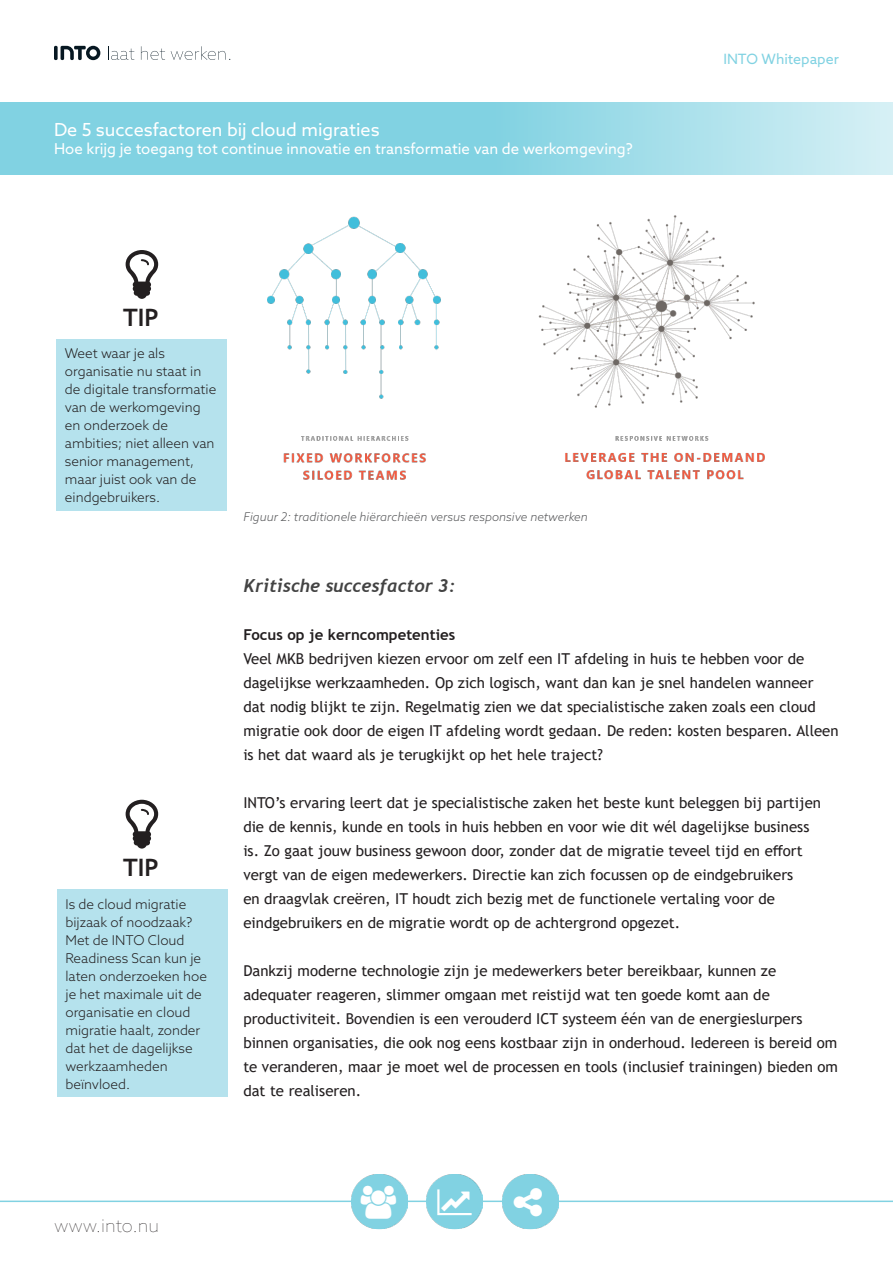
<style>
.page{position:relative;width:893px;height:1263px;background:#fff}
.page>*{position:absolute;margin:0;border:0;box-sizing:border-box;transform-origin:0 0}
.t1{font:700 24px "Trebuchet MS";color:#231f20}
.t2{font:18px "Azo Sans";color:#fff}
.t3{font:italic 700 18px "Trebuchet";color:#434343}
.t4{font:100 18px "Azo Sans";color:#231f20}
.t5{font:15px/24px "Trebuchet MS";color:#231f20}
.t6{font:15px "Azo Sans";color:#fff}
.t7{font:700 15px "Trebuchet MS";color:#231f20}
.t8{font:14.25px "Azo Sans";color:#81d2e2}
.t9{font:300 13.5px/18px "Azo Sans";color:#231f20}
.t10{font:italic 300 12px "Azo Sans";color:#57585a}
</style>
<div class="page">
<svg style="left:108px;top:46px;width:26px;height:14px"></svg>
<svg style="left:141px;top:46px;width:24px;height:14px"></svg>
<svg style="left:171px;top:46px;width:59px;height:14px"></svg>
<svg style="left:54px;top:46px;width:4px;height:14px"></svg>
<svg style="left:61px;top:46px;width:39px;height:14px"></svg>
<hr style="left:0;top:1200px;width:353px;height:2px;background:#81d2e2">
<hr style="left:558px;top:1200px;width:335px;height:2px;background:#81d2e2">
<hr style="left:476px;top:1200px;width:35px;height:2px;background:#81d2e2">
<hr style="left:400px;top:1200px;width:34px;height:2px;background:#81d2e2">
<img style="left:481px;top:1191px;width:2px;height:21px">
<img style="left:427px;top:1174px;width:54px;height:54px">
<img style="left:351px;top:1174px;width:55px;height:54px">
<img style="left:502px;top:1174px;width:55px;height:54px">
<div style="left:352px;top:1174px;width:55px;height:55px;background:#81d2e2;border-radius:50%"></div>
<div style="left:427px;top:1174px;width:55px;height:55px;background:#81d2e2;border-radius:50%"></div>
<div style="left:503px;top:1174px;width:55px;height:55px;background:#81d2e2;border-radius:50%"></div>
<svg style="left:0;top:102px;width:893px;height:72px;background:#94d8e6"></svg>
<div style="left:56px;top:339px;width:171px;height:172px;background:#b5e2ed"></div>
<div style="left:57px;top:890px;width:171px;height:207px;background:#b5e2ed"></div>
<img style="left:267px;top:215px;width:498px;height:265px">
<p class="t2" style="left:54px;top:117px;width:327px">De 5 succesfactoren bij cloud migraties</p>
<p class="t6" style="left:54px;top:138px;width:580px">Hoe krijg je toegang tot continue innovatie en transformatie van de werkomgeving?</p>
<p class="t1" style="left:123px;top:302px;width:37px">TIP</p>
<p class="t9" style="left:65px;top:344px;width:153px">Weet waar je als organisatie nu staat in de digitale transformatie van de werkomgeving en onderzoek de ambities; niet alleen van senior management, maar juist ook van de eindgebruikers.</p>
<p class="t10" style="left:243px;top:509px;width:346px">Figuur 2: traditionele hiërarchieën versus responsive netwerken</p>
<p class="t8" style="left:723px;top:50px;width:117px">INTO Whitepaper</p>
<p class="t1" style="left:123px;top:852px;width:37px">TIP</p>
<p class="t9" style="left:65px;top:895px;width:143px">Is de cloud migratie bijzaak of noodzaak?<br>Met de INTO Cloud<br>Readiness Scan kun je laten onderzoeken hoe je het maximale uit de organisatie en cloud migratie haalt, zonder dat het de dagelijkse werkzaamheden beïnvloed.</p>
<p class="t3" style="left:243px;top:574px;width:213px">Kritische succesfactor 3:</p>
<p class="t7" style="left:243px;top:625px;width:213px">Focus op je kerncompetenties</p>
<p class="t5" style="left:243px;top:647px;width:597px">Veel MKB bedrijven kiezen ervoor om zelf een IT afdeling in huis te hebben voor de dagelijkse werkzaamheden. Op zich logisch, want dan kan je snel handelen wanneer dat nodig blijkt te zijn. Regelmatig zien we dat specialistische zaken zoals een cloud migratie ook door de eigen IT afdeling wordt gedaan. De reden: kosten besparen. Alleen is het dat waard als je terugkijkt op het hele traject?</p>
<p class="t5" style="left:243px;top:791px;width:579px">INTO’s ervaring leert dat je specialistische zaken het beste kunt beleggen bij partijen die de kennis, kunde en tools in huis hebben en voor wie dit wél dagelijkse business is. Zo gaat jouw business gewoon door, zonder dat de migratie teveel tijd en effort vergt van de eigen medewerkers. Directie kan zich focussen op de eindgebruikers<br>en draagvlak creëren, IT houdt zich bezig met de functionele vertaling voor de eindgebruikers en de migratie wordt op de achtergrond opgezet.</p>
<p class="t5" style="left:243px;top:959px;width:596px">Dankzij moderne technologie zijn je medewerkers beter bereikbaar, kunnen ze adequater reageren, slimmer omgaan met reistijd wat ten goede komt aan de productiviteit. Bovendien is een verouderd ICT systeem één van de energieslurpers binnen organisaties, die ook nog eens kostbaar zijn in onderhoud. Iedereen is bereid om te veranderen, maar je moet wel de processen en tools (inclusief trainingen) bieden om dat te realiseren.</p>
<p class="t4" style="left:54px;top:1214px;width:107px">www.into.nu</p>
</div>
